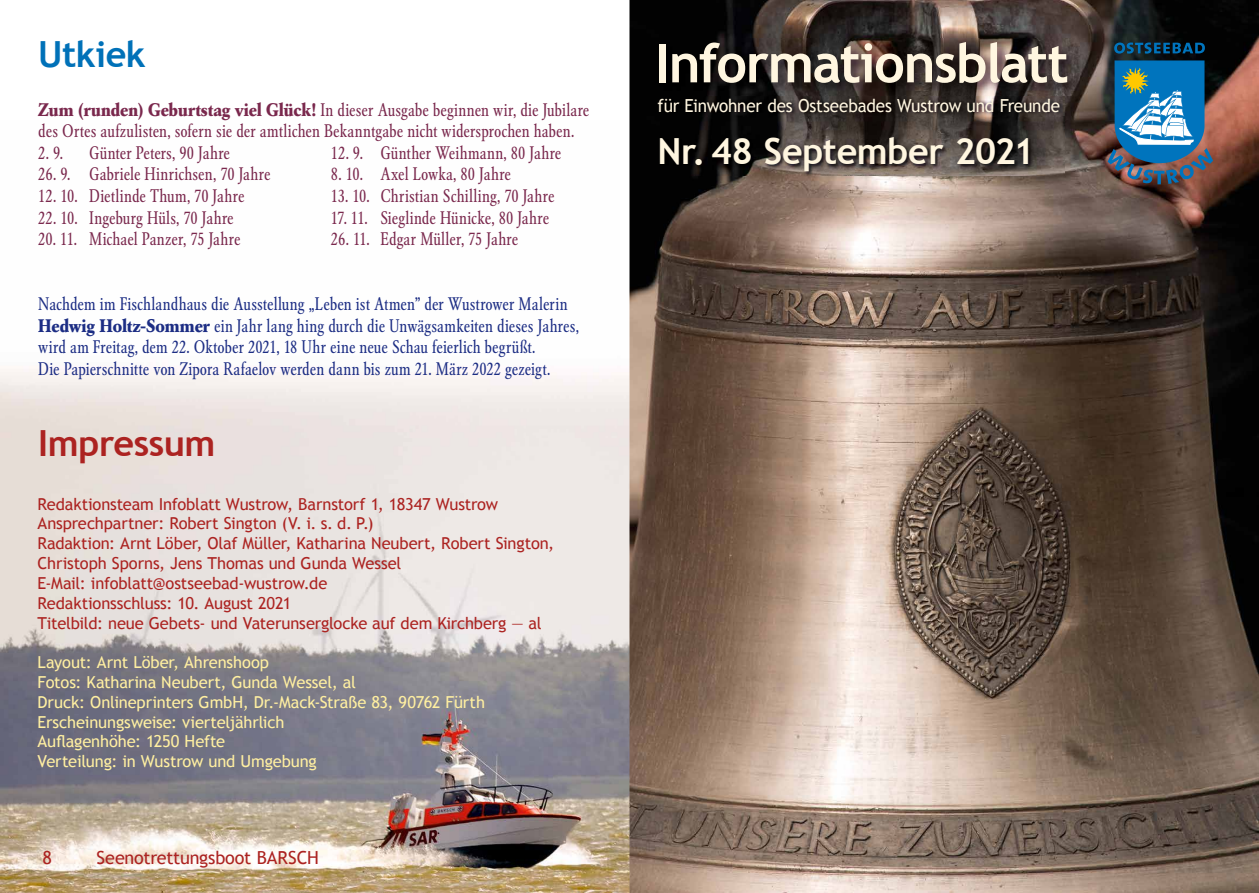
<style>
.page{position:relative;width:1259px;height:893px;background:#fff}
.page>*{position:absolute;margin:0;border:0;box-sizing:border-box;transform-origin:0 0}
.t1{font:700 54px "Trebuchet MS";letter-spacing:-.025em;color:#fff6e0}
.t2{font:700 36px "Trebuchet MS";letter-spacing:-.01em;color:#fff6e0}
.t3{font:700 36px "Trebuchet MS";letter-spacing:-.01em;color:#ac2321}
.t4{font:700 36px "Trebuchet MS";letter-spacing:-.01em;color:#0071b8}
.t5{font:condensed 18px/21.6px "Garamond BE";color:#7a284d}
.t6{font:condensed 18px/21.6px "Garamond BE";color:#1c2d84}
.t7{font:18px "Trebuchet MS";letter-spacing:-.01em;color:#fff6e0;scale:.95 1}
.t8{font:18px "Trebuchet MS";letter-spacing:-.01em;color:#ac2321}
.t9{font:16.5px/19.8px "Trebuchet MS";letter-spacing:-.01em;color:#ac2321}
.t10{font:16.5px/19.8px "Trebuchet MS";letter-spacing:-.01em;color:#ffefa1}
.s1{font-weight:700;font-stretch:normal}
</style>
<div class="page">
<img style="left:0;top:0;width:1259px;height:893px">
<img style="left:655px;top:39px;width:424px;height:56px">
<img style="left:656px;top:96px;width:408px;height:80px">
<svg style="left:1114px;top:43px;width:91px;height:11px"></svg>
<svg style="left:1107px;top:60px;width:106px;height:124px;background:#487a9b"></svg>
<h2 class="t4" style="left:38px;top:32px;width:109px">Utkiek</h2>
<p class="t5" style="left:38px;top:99px;width:553px"><span class="s1">Zum (runden) Geburtstag viel Glück!</span> In dieser Ausgabe beginnen wir, die Jubilare des Ortes aufzulisten, sofern sie der amtlichen Bekanntgabe nicht widersprochen haben.</p>
<p class="t5" style="left:38px;top:142px;width:26px">2. 9.</p>
<p class="t5" style="left:89px;top:142px;width:142px">Günter Peters, 90 Jahre</p>
<p class="t5" style="left:331px;top:142px;width:232px">12. 9. Günther Weihmann, 80 Jahre</p>
<p class="t5" style="left:38px;top:164px;width:234px">26. 9. Gabriele Hinrichsen, 70 Jahre</p>
<p class="t5" style="left:331px;top:164px;width:182px">8. 10. Axel Lowka, 80 Jahre</p>
<p class="t5" style="left:38px;top:185px;width:208px">12. 10. Dietlinde Thum, 70 Jahre</p>
<p class="t5" style="left:331px;top:185px;width:225px">13. 10. Christian Schilling, 70 Jahre</p>
<p class="t5" style="left:38px;top:207px;width:197px">22. 10. Ingeburg Hüls, 70 Jahre</p>
<p class="t5" style="left:331px;top:207px;width:220px">17. 11. Sieglinde Hünicke, 80 Jahre</p>
<p class="t5" style="left:38px;top:228px;width:204px">20. 11. Michael Panzer, 75 Jahre</p>
<p class="t5" style="left:331px;top:228px;width:189px">26. 11. Edgar Müller, 75 Jahre</p>
<p class="t6" style="left:38px;top:293px;width:542px">Nachdem im Fischlandhaus die Ausstellung „Leben ist Atmen” der Wustrower Malerin <span class="s1">Hedwig Holtz-Sommer</span> ein Jahr lang hing durch die Unwägsamkeiten dieses Jahres, wird am Freitag, dem 22. Oktober 2021, 18 Uhr eine neue Schau feierlich begrüßt.<br>Die Papierschnitte von Zipora Rafaelov werden dann bis zum 21. März 2022 gezeigt.</p>
<h2 class="t3" style="left:38px;top:421px;width:179px">Impressum</h2>
<p class="t9" style="left:38px;top:494px;width:518px">Redaktionsteam Infoblatt Wustrow, Barnstorf 1, 18347 Wustrow Ansprechpartner: Robert Sington (V. i. s. d. P.)<br>Radaktion: Arnt Löber, Olaf Müller, Katharina Neubert, Robert Sington, Christoph Sporns, Jens Thomas und Gunda Wessel<br>E-Mail: infoblatt@ostseebad-wustrow.de<br>Redaktionsschluss: 10. August 2021<br>Titelbild: neue Gebets- und Vaterunserglocke auf dem Kirchberg — al</p>
<p class="t10" style="left:38px;top:653px;width:449px">Layout: Arnt Löber, Ahrenshoop<br>Fotos: Katharina Neubert, Gunda Wessel, al<br>Druck: Onlineprinters GmbH, Dr.-Mack-Straße 83, 90762 Fürth Erscheinungsweise: vierteljährlich<br>Auflagenhöhe: 1250 Hefte<br>Verteilung: in Wustrow und Umgebung</p>
<p class="t8" style="left:43px;top:847px;width:11px">8</p>
<p class="t8" style="left:97px;top:847px;width:224px">Seenotrettungsboot BARSCH</p>
<h1 class="t1" style="left:655px;top:29px;width:415px">Informationsblatt</h1>
<p class="t7" style="left:657px;top:95px;width:425px">für Einwohner des Ostseebades Wustrow und Freunde</p>
<h2 class="t2" style="left:657px;top:128px;width:378px">Nr. 48 September 2021</h2>
</div>
